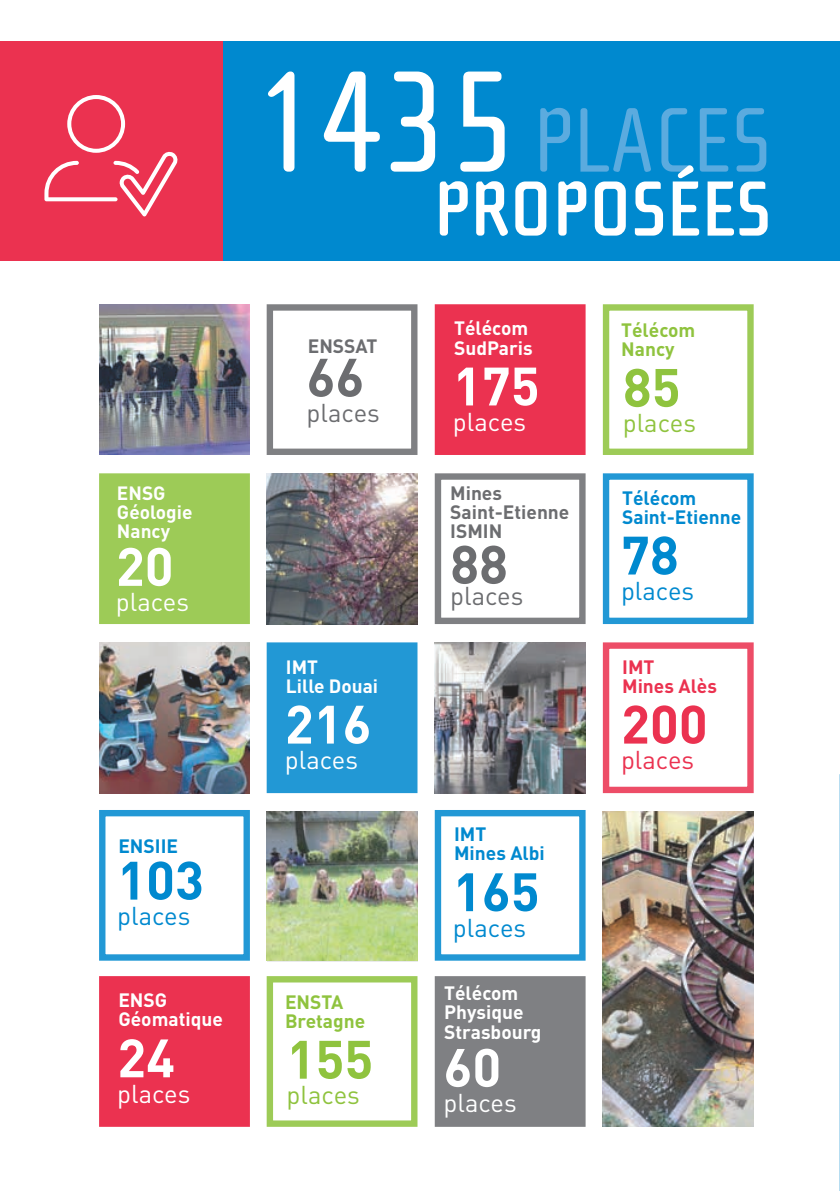
<style>
.page{position:relative;width:840px;height:1191px;background:#fff}
.page>*{position:absolute;margin:0;border:0;box-sizing:border-box;transform-origin:0 0}
.t1{font:94px "Cholla Sans";color:#5babdf}
.t2{font:700 80px "Cholla Sans";color:#fff}
.t3{font:700 53.2px "DIN";color:#fff}
.t4{font:700 53.2px "DIN";color:#0089cf}
.t5{font:700 53.2px "DIN";color:#8fc33e}
.t6{font:700 53.2px "DIN";color:#eb3250}
.t7{font:700 53.2px "DIN";color:#6c6d70}
.t8{font:25.6px "DIN";color:#fff}
.t9{font:25.6px "DIN";color:#0089cf}
.t10{font:25.6px "DIN";color:#6c6d70}
.t11{font:25.6px "DIN";color:#8fc33e}
.t12{font:25.6px "DIN";color:#eb3250}
.t13{font:700 19.2px/19.2px "DIN";color:#fff}
.t14{font:700 19.2px/19.2px "DIN";color:#0089cf}
.t15{font:700 19.2px/19.2px "DIN";color:#6c6d70}
.t16{font:700 19.2px/19.2px "DIN";color:#8fc33e}
.t17{font:700 19.2px/19.2px "DIN";color:#eb3250}
.t18{font:700 19px/19.2px "DIN";color:#fff}
.s1{font-size:148px;color:#fff}
</style>
<div class="page">
<div style="left:223px;top:41px;width:616px;height:220px;background:#0089cf"></div>
<hr style="left:839px;top:41px;width:1px;height:220px;background:#e6e7e9">
<div style="left:0;top:41px;width:223px;height:220px;background:#eb3250"></div>
<svg style="left:44px;top:95px;width:134px;height:121px"></svg>
<div style="left:99px;top:976px;width:151px;height:150px;background:#eb3250;border:6px solid #eb3250"></div>
<img style="left:266px;top:473px;width:151px;height:151px">
<img style="left:99px;top:642px;width:151px;height:151px">
<img style="left:434px;top:642px;width:151px;height:151px">
<img style="left:266px;top:811px;width:151px;height:149px">
<img style="left:602px;top:811px;width:151px;height:315px">
<img style="left:99px;top:304px;width:151px;height:151px">
<div style="left:99px;top:810px;width:151px;height:150px;background:#fff;border:6px solid #0089cf"></div>
<div style="left:602px;top:473px;width:151px;height:151px;background:#fff;border:6px solid #0089cf"></div>
<div style="left:434px;top:810px;width:151px;height:150px;background:#fff;border:6px solid #0089cf"></div>
<div style="left:99px;top:473px;width:151px;height:151px;background:#9dcb57;border:6px solid #8fc33e"></div>
<div style="left:266px;top:642px;width:151px;height:151px;background:#2298d5"></div>
<div style="left:434px;top:304px;width:151px;height:151px;background:#eb3250"></div>
<div style="left:434px;top:976px;width:151px;height:150px;background:#7f8083"></div>
<div style="left:266px;top:304px;width:151px;height:151px;background:#fff;border:6px solid #6c6d70"></div>
<div style="left:602px;top:304px;width:151px;height:151px;background:#fff;border:6px solid #8fc33e"></div>
<div style="left:266px;top:976px;width:151px;height:150px;background:#fff;border:6px solid #8fc33e"></div>
<div style="left:434px;top:473px;width:151px;height:151px;background:#fff;border:6px solid #6c6d70"></div>
<svg style="left:839px;top:774px;width:1px;height:417px"></svg>
<div style="left:602px;top:642px;width:151px;height:151px;background:#fff;border:6px solid #eb3250"></div>
<p class="t18" style="left:117px;top:483px;width:77px">ENSG<br>Géologie<br>Nancy</p>
<p class="t3" style="left:116px;top:532px;width:59px">20</p>
<p class="t8" style="left:116px;top:586px;width:75px">places</p>
<p class="t14" style="left:118px;top:835px;width:61px">ENSIIE</p>
<p class="t4" style="left:117px;top:845px;width:88px">103</p>
<p class="t9" style="left:117px;top:900px;width:75px">places</p>
<p class="t13" style="left:118px;top:990px;width:106px">ENSG<br>Géomatique</p>
<p class="t3" style="left:117px;top:1023px;width:59px">24</p>
<p class="t8" style="left:117px;top:1077px;width:75px">places</p>
<p class="t1" style="left:253px;top:89px;width:519px"><span class="s1">1435</span> PLACES</p>
<p class="t2" style="left:433px;top:165px;width:339px">PROPOSÉES</p>
<p class="t15" style="left:307px;top:336px;width:71px">ENSSAT</p>
<p class="t7" style="left:306px;top:342px;width:59px">66</p>
<p class="t10" style="left:306px;top:397px;width:75px">places</p>
<p class="t18" style="left:286px;top:656px;width:94px">IMT<br>Lille Douai</p>
<p class="t3" style="left:285px;top:689px;width:88px">216</p>
<p class="t8" style="left:285px;top:744px;width:75px">places</p>
<p class="t16" style="left:285px;top:991px;width:82px">ENSTA<br>Bretagne</p>
<p class="t5" style="left:286px;top:1024px;width:88px">155</p>
<p class="t11" style="left:286px;top:1079px;width:75px">places</p>
<p class="t13" style="left:454px;top:318px;width:80px">Télécom<br>SudParis</p>
<p class="t3" style="left:452px;top:351px;width:88px">175</p>
<p class="t8" style="left:452px;top:406px;width:75px">places</p>
<p class="t15" style="left:450px;top:482px;width:53px">Mines</p>
<p class="t15" style="left:450px;top:502px;width:121px">Saint-Etienne<br>ISMIN</p>
<p class="t10" style="left:450px;top:580px;width:75px"><sup>88</sup>places</p>
<p class="t14" style="left:454px;top:823px;width:92px">IMT<br>Mines Albi</p>
<p class="t4" style="left:452px;top:857px;width:88px">165</p>
<p class="t9" style="left:452px;top:911px;width:75px">places</p>
<p class="t13" style="left:444px;top:983px;width:99px">Télécom<br>Physique<br>Strasbourg</p>
<p class="t3" style="left:443px;top:1032px;width:59px">60</p>
<p class="t8" style="left:443px;top:1087px;width:75px">places</p>
<p class="t16" style="left:620px;top:319px;width:76px">Télécom<br>Nancy</p>
<p class="t5" style="left:622px;top:353px;width:59px">85</p>
<p class="t11" style="left:622px;top:407px;width:75px">places</p>
<p class="t14" style="left:621px;top:487px;width:76px">Télécom</p>
<p class="t14" style="left:621px;top:506px;width:121px">Saint-Etienne</p>
<p class="t4" style="left:620px;top:520px;width:59px">78</p>
<p class="t9" style="left:620px;top:575px;width:75px">places</p>
<p class="t17" style="left:621px;top:656px;width:96px">IMT<br>Mines Alès</p>
<p class="t6" style="left:620px;top:689px;width:88px">200</p>
<p class="t12" style="left:620px;top:744px;width:75px">places</p>
</div>
